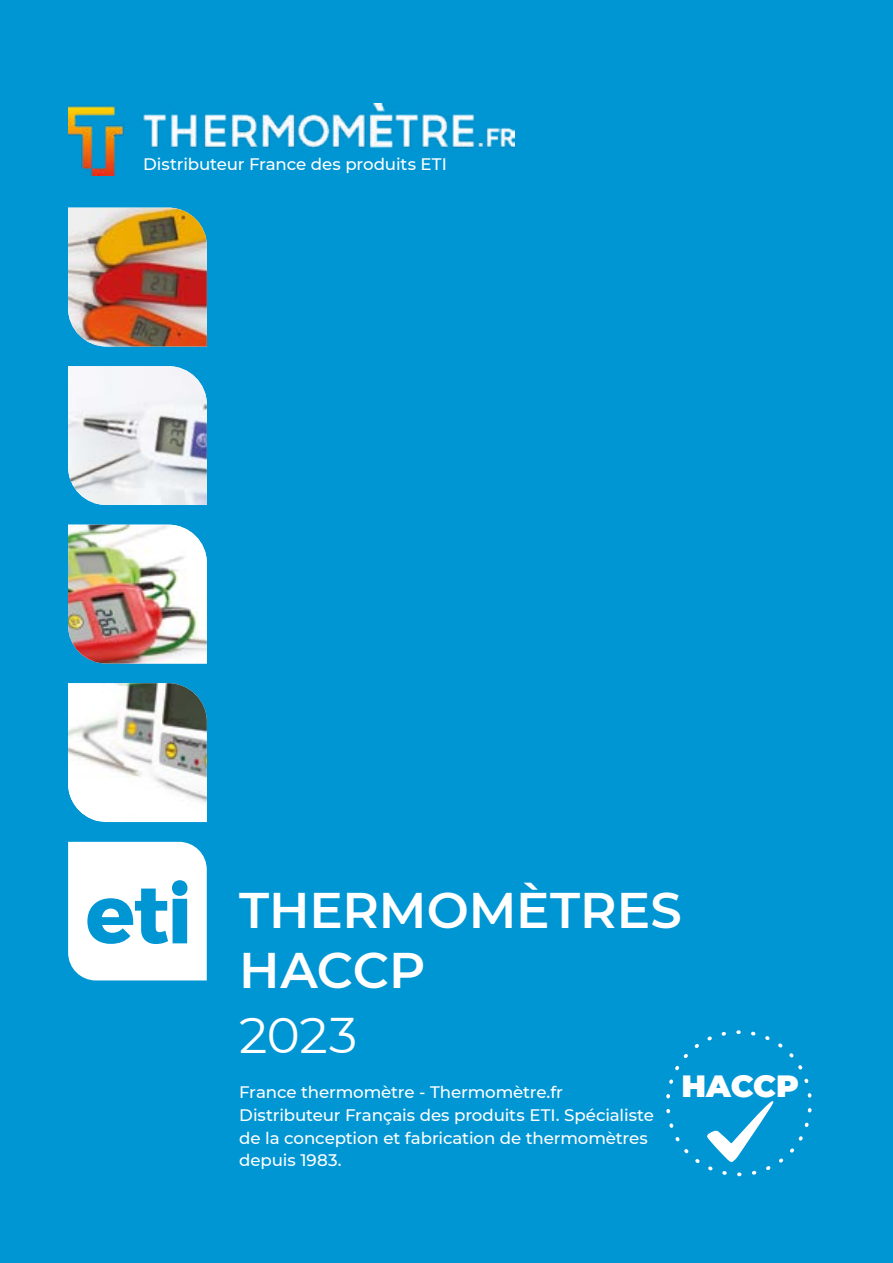
<style>
.page{position:relative;width:893px;height:1263px;background:#0096d4}
.page>*{position:absolute;margin:0;border:0;box-sizing:border-box;transform-origin:0 0}
.t1{font:600 49.95px/60.4px "Montserrat";color:#fff}
.t2{font:49.95px "Montserrat";color:#fff}
.t3{font:900 30.75px "Montserrat";letter-spacing:-.005em;color:#fff}
.t4{font:500 16.65px/23px "Montserrat";letter-spacing:-.005em;color:#fff}
</style>
<div class="page">
<svg style="left:68px;top:842px;width:139px;height:138px"></svg>
<img style="left:68px;top:525px;width:139px;height:138px">
<img style="left:68px;top:208px;width:139px;height:138px">
<img style="left:68px;top:366px;width:139px;height:139px">
<img style="left:68px;top:683px;width:139px;height:138px">
<svg style="left:666px;top:1030px;width:146px;height:146px"></svg>
<img style="left:68px;top:104px;width:447px;height:71px">
<p class="t4" style="left:143px;top:152px;width:305px">Distributeur France des produits ETI</p>
<h1 class="t1" style="left:239px;top:878px;width:444px">THERMOMÈTRES<br>HACCP</h1>
<h1 class="t2" style="left:239px;top:1001px;width:120px">2023</h1>
<p class="t4" style="left:239px;top:1080px;width:416px">France thermomètre - Thermomètre.fr Distributeur Français des produits ETI. Spécialiste de la conception et fabrication de thermomètres depuis 1983.</p>
<h2 class="t3" style="left:681px;top:1063px;width:119px">HACCP</h2>
</div>
